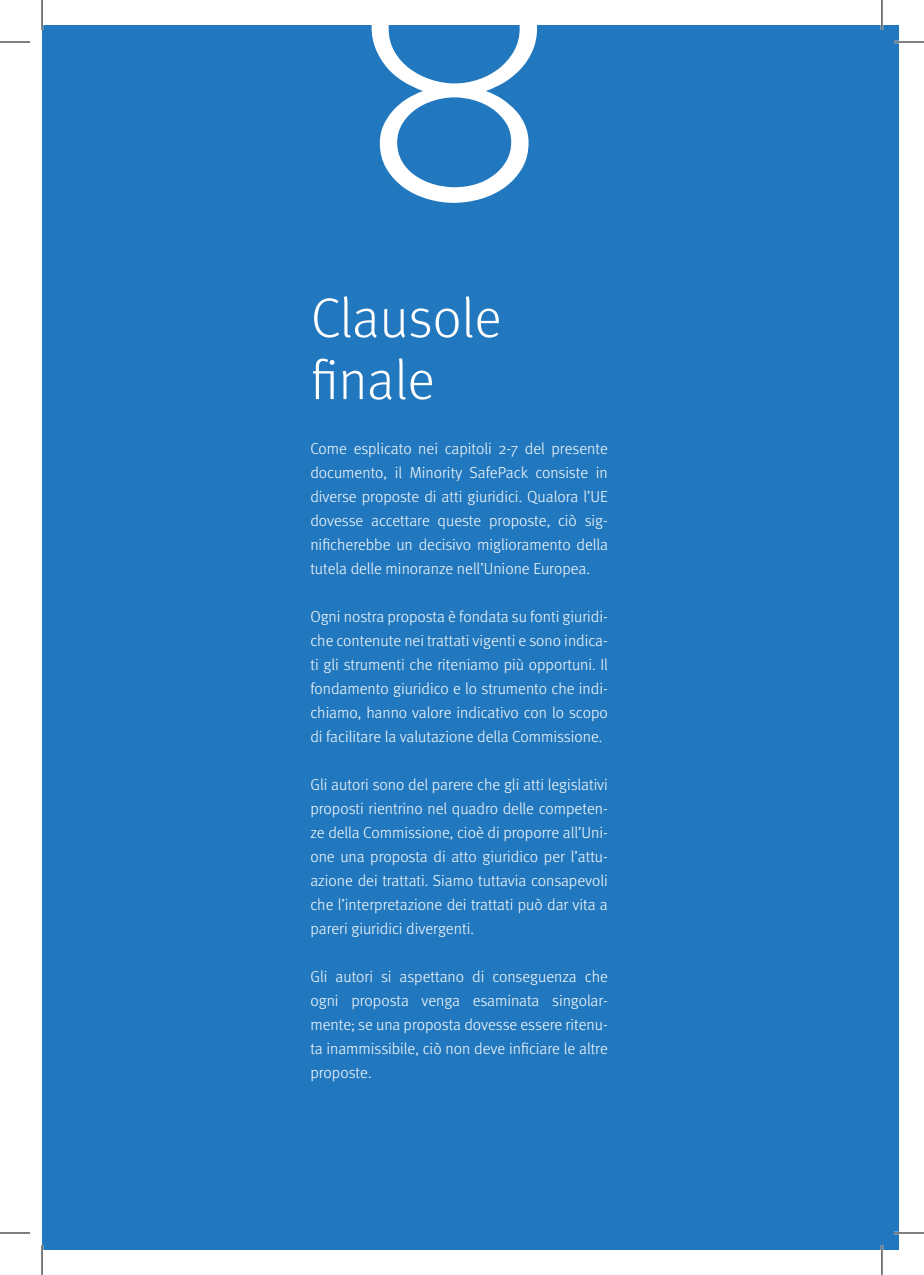
<style>
.page{position:relative;width:924px;height:1275px;background:#fff}
.page>*{position:absolute;margin:0;border:0;box-sizing:border-box;transform-origin:0 0}
.t1{font:300 340px "Raleway";color:#fff}
.t2{font:300 56px "Meta Pro";letter-spacing:-.005em;color:#fff}
.t3{font:300 16px/24px "Meta Pro";color:#fff;text-align:justify}
</style>
<div class="page">
<div style="left:42px;top:25px;width:856px;height:1225px;background:#2278be"></div>
<hr style="left:893px;top:41px;width:30px;height:2px;background:#fff">
<hr style="left:893px;top:1231px;width:30px;height:3px;background:#fff">
<hr style="left:880px;top:0;width:2px;height:30px;background:#fff">
<hr style="left:880px;top:1245px;width:2px;height:30px;background:#fff">
<hr style="left:0;top:42px;width:30px;height:1px;background:#000">
<hr style="left:893px;top:42px;width:30px;height:1px;background:#000">
<hr style="left:0;top:1232px;width:30px;height:1px;background:#000">
<hr style="left:893px;top:1232px;width:30px;height:1px;background:#000">
<hr style="left:42px;top:0;width:1px;height:30px;background:#000">
<hr style="left:42px;top:1245px;width:1px;height:30px;background:#000">
<hr style="left:881px;top:0;width:1px;height:30px;background:#000">
<hr style="left:881px;top:1245px;width:1px;height:30px;background:#000">
<p class="t1" style="left:554px;top:280px;width:202px;rotate:-180deg">8</p>
<p class="t2" style="left:310px;top:277px;width:192px">Clausole</p>
<p class="t2" style="left:310px;top:339px;width:125px">finale</p>
<p class="t3" style="left:310px;top:435px;width:299px">Come esplicato nei capitoli 2-7 del presente documento, il Minority SafePack consiste in diverse proposte di atti giuridici. Qualora l’UE dovesse accettare queste proposte, ciò sig&shy;nificherebbe un decisivo miglioramento della tutela delle minoranze nell’Unione Europea.</p>
<p class="t3" style="left:310px;top:603px;width:299px">Ogni nostra proposta è fondata su fonti giuridi&shy;che contenute nei trattati vigenti e sono indica&shy;ti gli strumenti che riteniamo più opportuni. Il fondamento giuridico e lo strumento che indi&shy;chiamo, hanno valore indicativo con lo scopo di facilitare la valutazione della Commissione.</p>
<p class="t3" style="left:310px;top:771px;width:299px">Gli autori sono del parere che gli atti legislativi proposti rientrino nel quadro delle competen&shy;ze della Commissione, cioè di proporre all’Uni&shy;one una proposta di atto giuridico per l’attu&shy;azione dei trattati. Siamo tuttavia consapevoli che l’interpretazione dei trattati può dar vita a pareri giuridici divergenti.</p>
<p class="t3" style="left:310px;top:963px;width:299px">Gli autori si aspettano di conseguenza che ogni proposta venga esaminata singolar&shy;mente; se una proposta dovesse essere ritenu&shy;ta inammissibile, ciò non deve inficiare le altre proposte.</p>
</div>
